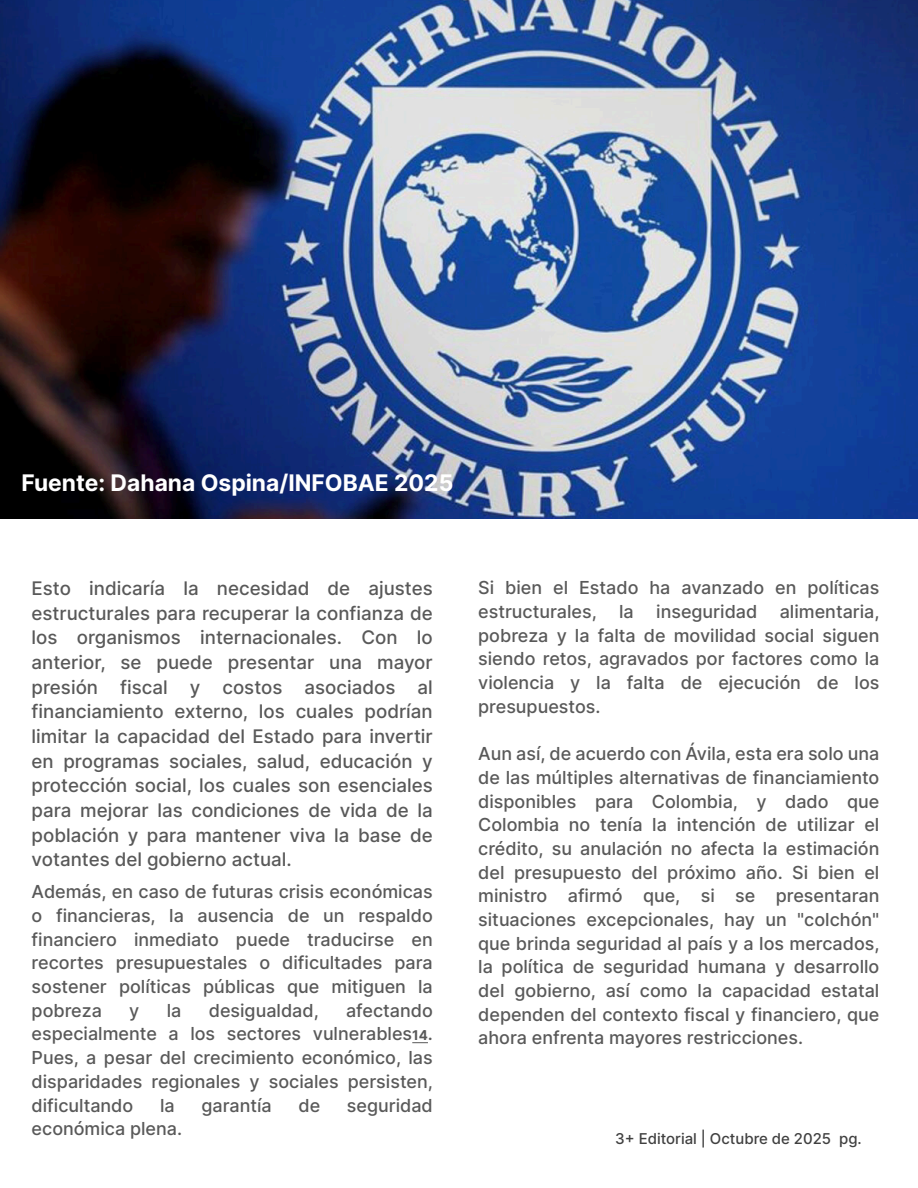
<style>
.page{position:relative;width:918px;height:1188px;background:#fff}
.page>*{position:absolute;margin:0;border:0;box-sizing:border-box;transform-origin:0 0}
.t1{font:700 22.8px "Inter";color:#fff}
.t2{font:500 18.75px/24.8px "Inter";color:#595959;text-align:justify}
.t3{font:500 18px/23.7px "Inter";color:#595959;text-align:justify}
.t4{font:500 15px "Inter";color:#404040}
.s1{font-weight:700;font-size:13.5px}
</style>
<div class="page">
<svg style="left:412px;top:1042px;width:16px;height:1px"></svg>
<img style="left:0;top:0;width:918px;height:519px">
<p class="t1" style="left:21px;top:466px;width:433px">Fuente: Dahana Ospina/INFOBAE 2025</p>
<p class="t2" style="left:32px;top:575px;width:403px">Esto indicaría la necesidad de ajustes estructurales para recuperar la confianza de los organismos internacionales. Con lo anterior, se puede presentar una mayor presión fiscal y costos asociados al financiamiento externo, los cuales podrían limitar la capacidad del Estado para invertir en programas sociales, salud, educación y protección social, los cuales son esenciales para mejorar las condiciones de vida de la población y para mantener viva la base de votantes del gobierno actual.</p>
<p class="t3" style="left:32px;top:879px;width:403px">Además, en caso de futuras crisis económicas o financieras, la ausencia de un respaldo financiero inmediato puede traducirse en recortes presupuestales o dificultades para sostener políticas públicas que mitiguen la pobreza</p>
<p class="t3" style="left:32px;top:998px;width:403px;text-indent:314px">afectando especialmente a los sectores vulnerables<span class="s1">14</span>.<br>Pues, a pesar del crecimiento económico, las disparidades regionales y sociales persisten, dificultando</p>
<p class="t3" style="left:129px;top:998px;width:12px">y</p>
<p class="t3" style="left:167px;top:998px;width:16px">la</p>
<p class="t3" style="left:209px;top:998px;width:112px">desigualdad,</p>
<p class="t3" style="left:160px;top:1093px;width:16px">la</p>
<p class="t3" style="left:201px;top:1093px;width:72px">garantía</p>
<p class="t3" style="left:298px;top:1093px;width:23px">de</p>
<p class="t3" style="left:347px;top:1093px;width:87px">seguridad</p>
<p class="t3" style="left:32px;top:1116px;width:152px">económica plena.</p>
<p class="t3" style="left:478px;top:575px;width:403px">Si bien el Estado ha avanzado en políticas estructurales, la</p>
<p class="t3" style="left:478px;top:599px;width:403px;text-indent:302px">alimentaria, pobreza y la falta de movilidad social siguen siendo retos, agravados por factores como la violencia y la falta de ejecución de los presupuestos.</p>
<p class="t3" style="left:478px;top:741px;width:403px">Aun así, de acuerdo con Ávila, esta era solo una de las múltiples alternativas de financiamiento disponibles para Colombia, y dado que Colombia no tenía la intención de utilizar el crédito, su anulación no afecta la estimación del presupuesto del próximo año. Si bien el ministro afirmó que, si se presentaran situaciones excepcionales, hay un "colchón" que brinda seguridad al país y a los mercados, la política de seguridad humana y desarrollo del gobierno, así como la capacidad estatal dependen del contexto fiscal y financiero, que ahora enfrenta mayores restricciones.</p>
<p class="t3" style="left:656px;top:599px;width:103px">inseguridad</p>
<p class="t4" style="left:615px;top:1128px;width:248px">3+ Editorial | Octubre de 2025 pg.</p>
</div>
